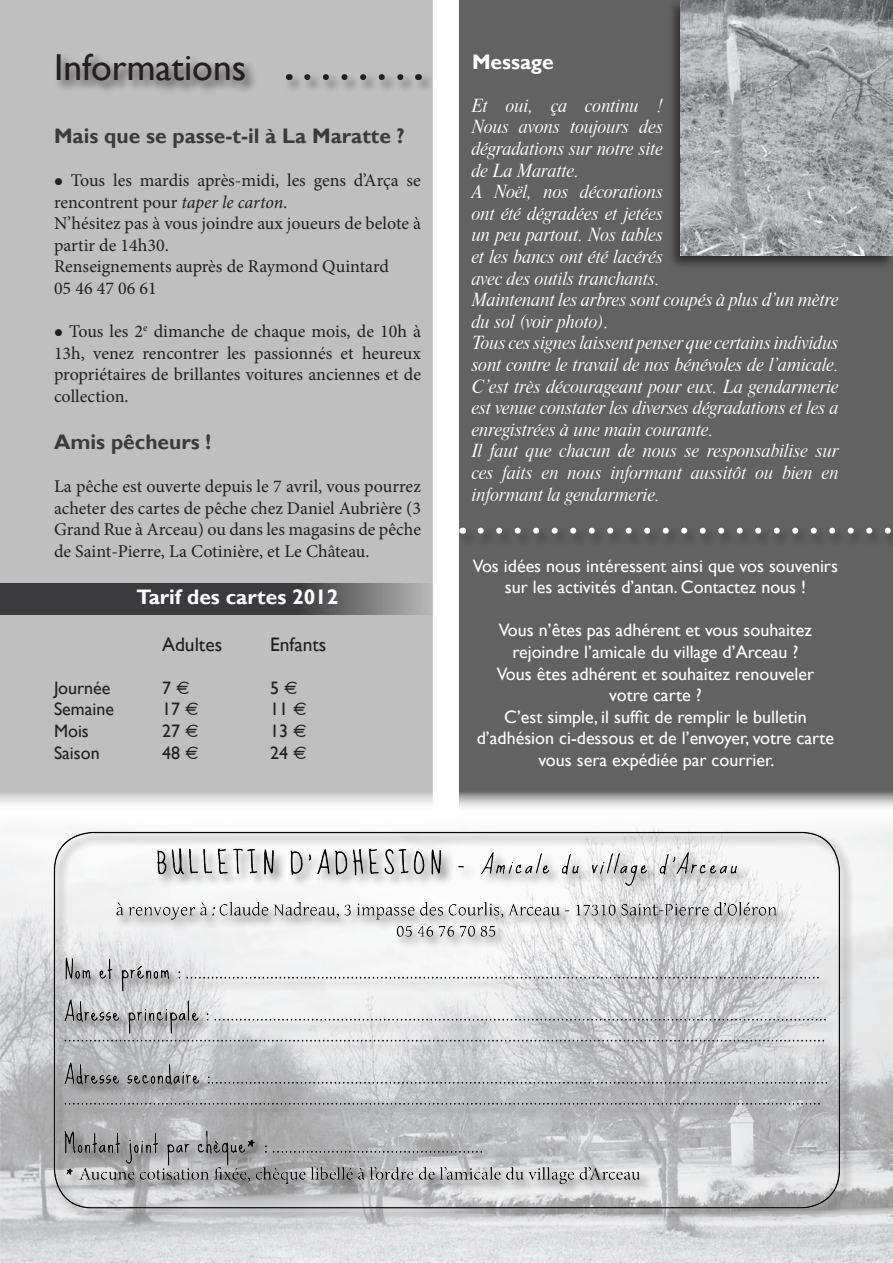
<style>
.page{position:relative;width:893px;height:1263px;background:#fff}
.page>*{position:absolute;margin:0;border:0;box-sizing:border-box;transform-origin:0 0}
.t1{font:37.5px "Gill Sans";color:#231f20}
.t2{font:700 21px "Gill Sans";color:#3b3b3d}
.t3{font:700 21px "Gill Sans";color:#fff}
.t4{font:19.5px "Gill Sans";color:#231f20}
.t5{font:18px/21.6px "Dutch 801 BT Italic Headline";color:#fff}
.t6{font:18px/21.6px "Minion Pro";color:#231f20;text-align:justify}
.t7{font:18px/21.6px "Gill Sans";color:#fff;text-align:center}
.t8{font:18px "Gill Sans";color:#231f20}
.s1{font-style:italic}
.s2{font-family:"Euro Sig"}
</style>
<div class="page">
<div style="left:0;top:0;width:432px;height:812px;background:#bfbfbf"></div>
<div style="left:459px;top:0;width:434px;height:812px;background:#626263"></div>
<img style="left:1px;top:806px;width:892px;height:457px">
<div style="left:51px;top:830px;width:802px;height:392px;background:#231f20;opacity:.75"></div>
<img style="left:47px;top:824px;width:801px;height:385px">
<div style="left:55px;top:52px;width:203px;height:43px;background:#231f20;opacity:.75"></div>
<div style="left:284px;top:72px;width:151px;height:21px;background:#231f20;opacity:.75"></div>
<svg style="left:307px;top:74px;width:102px;height:6px"></svg>
<div style="left:458px;top:526px;width:435px;height:21px;background:#5f5f60"></div>
<svg style="left:481px;top:528px;width:410px;height:6px"></svg>
<svg style="left:0;top:583px;width:433px;height:31px;background:#4e4e50"></svg>
<div style="left:667px;top:0;width:226px;height:270px;background:#231f20;opacity:.75"></div>
<img style="left:680px;top:0;width:213px;height:255px">
<h1 class="t1" style="left:54px;top:45px;width:194px">Informations</h1>
<p class="t2" style="left:54px;top:123px;width:352px">Mais que se passe-t-il à La Maratte ?</p>
<p class="t6" style="left:54px;top:170px;width:368px;text-align:left">● Tous les mardis après-midi, les gens d’Arça se rencontrent pour <span class="s1">taper le carton</span>.<br>N’hésitez pas à vous joindre aux joueurs de belote à partir de 14h30.<br>Renseignements auprès de Raymond Quintard<br>05 46 47 06 61</p>
<p class="t6" style="left:54px;top:321px;width:368px">● Tous les 2<sup>e</sup> dimanche de chaque mois, de 10h à 13h, venez rencontrer les passionnés et heureux propriétaires de brillantes voitures anciennes et de collection.</p>
<p class="t2" style="left:54px;top:429px;width:159px">Amis pêcheurs !</p>
<p class="t6" style="left:54px;top:476px;width:368px">La pêche est ouverte depuis le 7 avril, vous pourrez acheter des cartes de pêche chez Daniel Aubrière (3<br>Grand Rue à Arceau) ou dans les magasins de pêche de Saint-Pierre, La Cotinière, et Le Château.</p>
<p class="t3" style="left:137px;top:584px;width:203px">Tarif des cartes 2012</p>
<p class="t4" style="left:162px;top:633px;width:62px">Adultes</p>
<p class="t4" style="left:270px;top:633px;width:58px">Enfants</p>
<p class="t8" style="left:54px;top:677px;width:58px">Journée</p>
<p class="t8" style="left:162px;top:677px;width:29px">7 <span class="s2">E</span></p>
<p class="t8" style="left:270px;top:677px;width:29px">5 <span class="s2">E</span></p>
<p class="t8" style="left:54px;top:699px;width:61px">Semaine</p>
<p class="t8" style="left:162px;top:699px;width:38px">17 <span class="s2">E</span></p>
<p class="t8" style="left:270px;top:699px;width:38px">11 <span class="s2">E</span></p>
<p class="t8" style="left:54px;top:720px;width:36px">Mois</p>
<p class="t8" style="left:162px;top:720px;width:38px">27 <span class="s2">E</span></p>
<p class="t8" style="left:270px;top:720px;width:38px">13 <span class="s2">E</span></p>
<p class="t8" style="left:54px;top:742px;width:47px">Saison</p>
<p class="t8" style="left:162px;top:742px;width:38px">48 <span class="s2">E</span></p>
<p class="t8" style="left:270px;top:742px;width:38px">24 <span class="s2">E</span></p>
<p class="t3" style="left:472px;top:49px;width:83px">Message</p>
<p class="t5" style="left:472px;top:94px;width:368px">Et oui, ça continu !<br>Nous avons toujours des<br>dégradations sur notre site<br>de La Maratte.<br>A Noël, nos décorations<br>ont été dégradées et jetées<br>un peu partout. Nos tables<br>et les bancs ont été lacérés<br>avec des outils tranchants.<br>Maintenant les arbres sont coupés à plus d’un mètre du sol (voir photo).<br>Tous ces signes laissent penser que certains individus sont contre le travail de nos bénévoles de l’amicale.<br>C’est très décourageant pour eux. La gendarmerie est venue constater les diverses dégradations et les a enregistrées à une main courante.<br>Il faut que chacun de nous se responsabilise sur ces faits en nous informant aussitôt ou bien en informant la gendarmerie.</p>
<p class="t7" style="left:473px;top:555px;width:367px">Vos idées nous intéressent ainsi que vos souvenirs sur les activités d’antan. Contactez nous !</p>
<p class="t7" style="left:477px;top:620px;width:359px">Vous n’êtes pas adhérent et vous souhaitez rejoindre l’amicale du village d’Arceau ?<br>Vous êtes adhérent et souhaitez renouveler votre carte ?<br>C’est simple, il suffit de remplir le bulletin d’adhésion ci-dessous et de l’envoyer, votre carte vous sera expédiée par courrier.</p>
</div>
